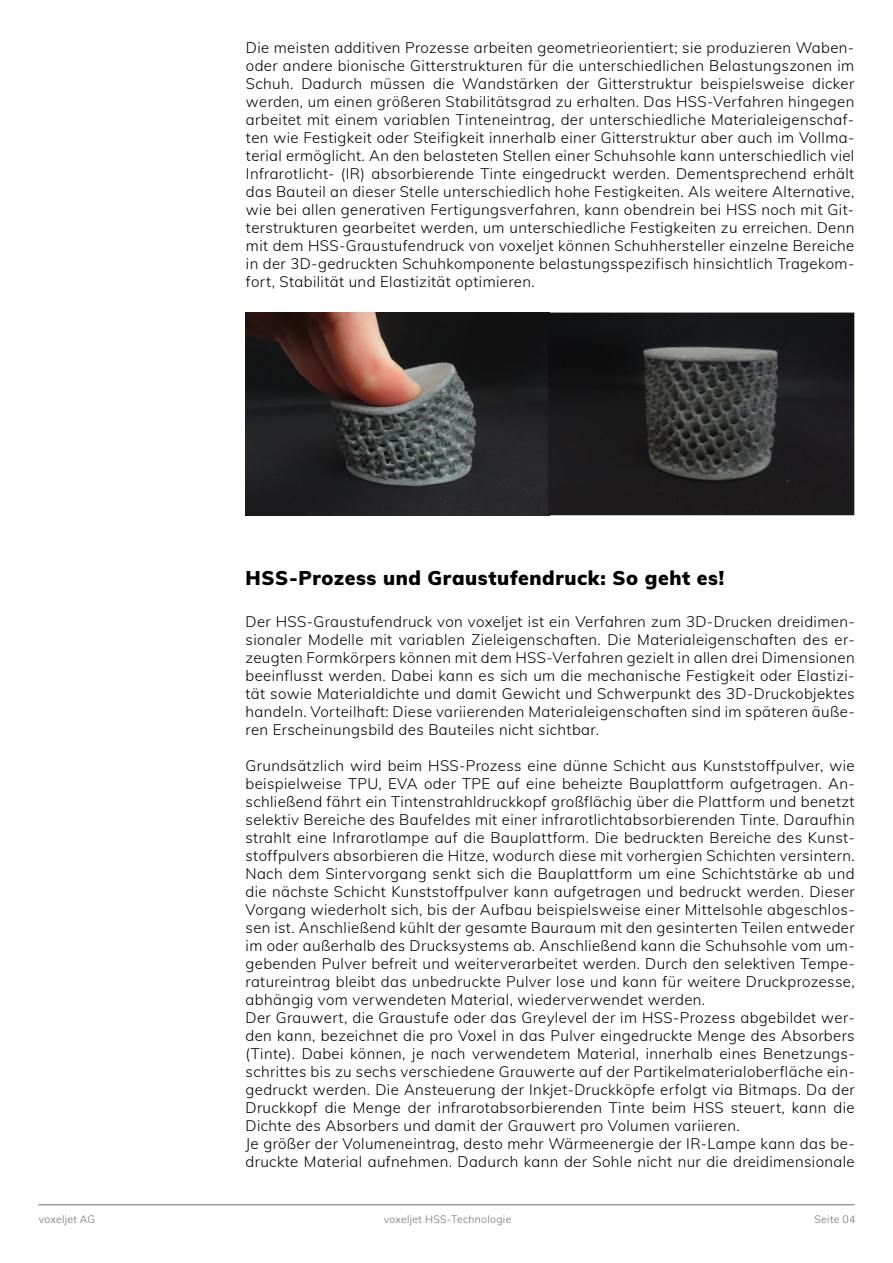
<style>
.page{position:relative;width:893px;height:1263px;background:#fff}
.page>*{position:absolute;margin:0;border:0;box-sizing:border-box;transform-origin:0 0}
.t1{font:900 19.5px "Muli";letter-spacing:.03em;color:#000}
.t2{font:300 15px/18px "Muli";letter-spacing:.025em;color:#000;text-align:justify}
.t3{font:300 10.5px "Muli";letter-spacing:.03em;color:#6f6f6e}
</style>
<div class="page">
<hr style="left:38px;top:1204px;width:817px;height:1px;background:#6f6f6e">
<img style="left:245px;top:313px;width:303px;height:202px">
<img style="left:548px;top:313px;width:306px;height:202px">
<p class="t2" style="left:246px;top:38px;width:610px">Die meisten additiven Prozesse arbeiten geometrieorientiert; sie produzieren Waben&shy;oder andere bionische Gitterstrukturen für die unterschiedlichen Belastungszonen im Schuh. Dadurch müssen die Wandstärken der Gitterstruktur beispielsweise dicker werden, um einen größeren Stabilitätsgrad zu erhalten. Das HSS-Verfahren hingegen arbeitet mit einem variablen Tinteneintrag, der unterschiedliche Materialeigenschaf&shy;ten wie Festigkeit oder Steifigkeit innerhalb einer Gitterstruktur aber auch im Vollma&shy;terial ermöglicht. An den belasteten Stellen einer Schuhsohle kann unterschiedlich viel Infrarotlicht- (IR) absorbierende Tinte eingedruckt werden. Dementsprechend erhält das Bauteil an dieser Stelle unterschiedlich hohe Festigkeiten. Als weitere Alternative, wie bei allen generativen Fertigungsverfahren, kann obendrein bei HSS noch mit Git&shy;terstrukturen gearbeitet werden, um unterschiedliche Festigkeiten zu erreichen. Denn mit dem HSS-Graustufendruck von voxeljet können Schuhhersteller einzelne Bereiche in der 3D-gedruckten Schuhkomponente belastungsspezifisch hinsichtlich Tragekom&shy;fort, Stabilität und Elastizität optimieren.</p>
<h1 class="t1" style="left:246px;top:564px;width:480px">HSS-Prozess und Graustufendruck: So geht es!</h1>
<p class="t2" style="left:246px;top:612px;width:611px">Der HSS-Graustufendruck von voxeljet ist ein Verfahren zum 3D-Drucken dreidimen&shy;sionaler Modelle mit variablen Zieleigenschaften. Die Materialeigenschaften des er&shy;zeugten Formkörpers können mit dem HSS-Verfahren gezielt in allen drei Dimensionen beeinflusst werden. Dabei kann es sich um die mechanische Festigkeit oder Elastizi&shy;tät sowie Materialdichte und damit Gewicht und Schwerpunkt des 3D-Druckobjektes handeln. Vorteilhaft: Diese variierenden Materialeigenschaften sind im späteren äuße&shy;ren Erscheinungsbild des Bauteiles nicht sichtbar.</p>
<p class="t2" style="left:246px;top:756px;width:611px;text-align:left">Grundsätzlich wird beim HSS-Prozess eine dünne Schicht aus Kunststoffpulver, wie beispielweise TPU, EVA oder TPE auf eine beheizte Bauplattform aufgetragen. An&shy;schließend fährt ein Tintenstrahldruckkopf großflächig über die Plattform und benetzt selektiv Bereiche des Baufeldes mit einer infrarotlichtabsorbierenden Tinte. Daraufhin strahlt eine Infrarotlampe auf die Bauplattform. Die bedruckten Bereiche des Kunst&shy;stoffpulvers absorbieren die Hitze, wodurch diese mit vorhergien Schichten versintern.<br>Nach dem Sintervorgang senkt sich die Bauplattform um eine Schichtstärke ab und die nächste Schicht Kunststoffpulver kann aufgetragen und bedruckt werden. Dieser Vorgang wiederholt sich, bis der Aufbau beispielsweise einer Mittelsohle abgeschlos&shy;sen ist. Anschließend kühlt der gesamte Bauraum mit den gesinterten Teilen entweder im oder außerhalb des Drucksystems ab. Anschließend kann die Schuhsohle vom um&shy;gebenden Pulver befreit und weiterverarbeitet werden. Durch den selektiven Tempe&shy;ratureintrag bleibt das unbedruckte Pulver lose und kann für weitere Druckprozesse, abhängig vom verwendeten Material, wiederverwendet werden.<br>Der Grauwert, die Graustufe oder das Greylevel der im HSS-Prozess abgebildet wer&shy;den kann, bezeichnet die pro Voxel in das Pulver eingedruckte Menge des Absorbers (Tinte). Dabei können, je nach verwendetem Material, innerhalb eines Benetzungs&shy;schrittes bis zu sechs verschiedene Grauwerte auf der Partikelmaterialoberfläche ein&shy;gedruckt werden. Die Ansteuerung der Inkjet-Druckköpfe erfolgt via Bitmaps. Da der Druckkopf die Menge der infrarotabsorbierenden Tinte beim HSS steuert, kann die Dichte des Absorbers und damit der Grauwert pro Volumen variieren.<br>Je größer der Volumeneintrag, desto mehr Wärmeenergie der IR-Lampe kann das be&shy;druckte Material aufnehmen. Dadurch kann der Sohle nicht nur die dreidimensionale</p>
<p class="t3" style="left:39px;top:1211px;width:58px">voxeljet AG</p>
<p class="t3" style="left:384px;top:1211px;width:129px">voxeljet HSS-Technologie</p>
<p class="t3" style="left:814px;top:1211px;width:43px">Seite 04</p>
</div>
